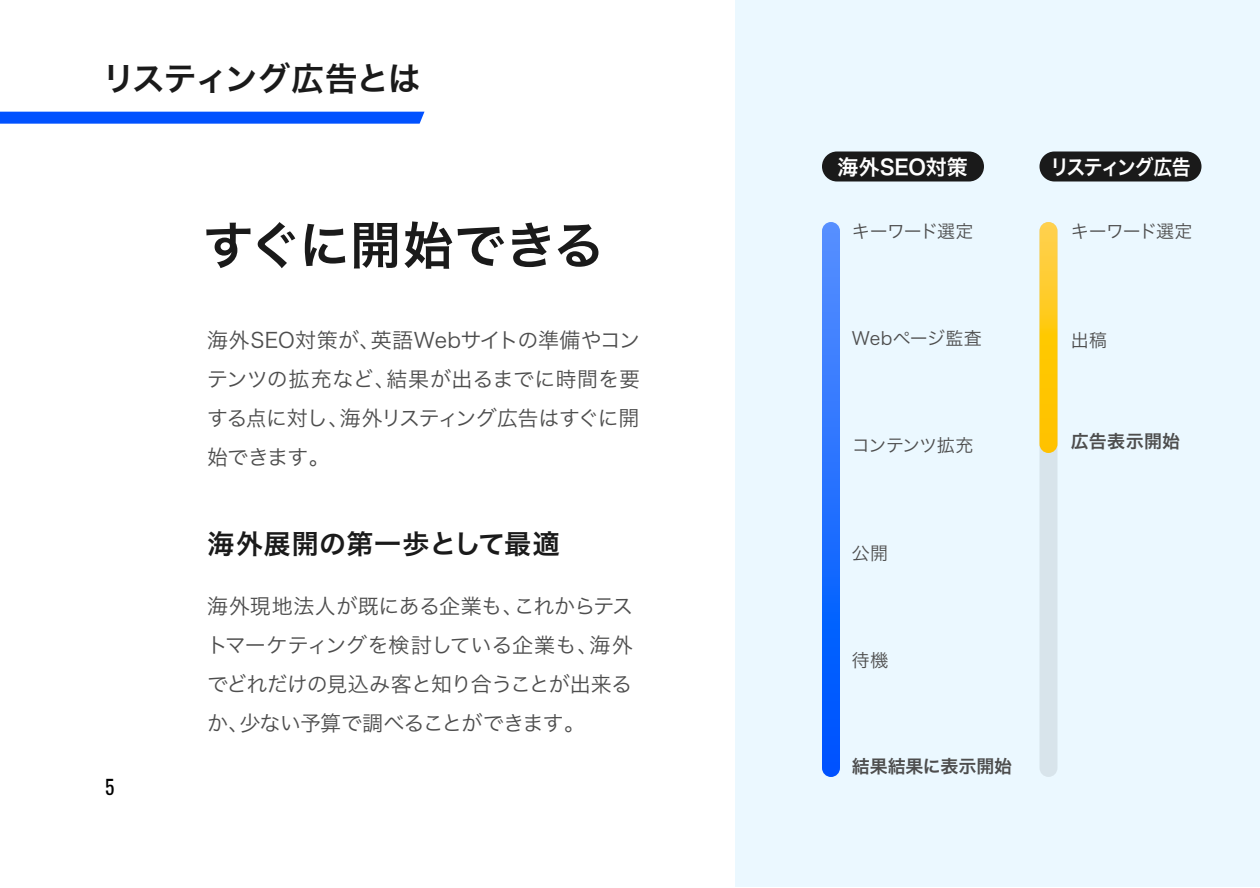
<style>
.page{position:relative;width:1260px;height:888px;background:#fff}
.page>*{position:absolute;margin:0;border:0;box-sizing:border-box;transform-origin:0 0}
.t1{font:51px "Hiragino Sans W6";color:#1a1a1a}
.t2{font:33px "Hiragino Sans W6";letter-spacing:-.04em;color:#1a1a1a}
.t3{font:27px "Hiragino Sans W6";letter-spacing:.025em;color:#1a1a1a}
.t4{font:21px/39px "Hiragino Sans W3";letter-spacing:-.03em;color:#4d4d4d;text-align:justify}
.t5{font:21px "Hiragino Sans W6";letter-spacing:-.075em;color:#fff;scale:.9 1}
.t6{font:21px "Hiragino Sans W6";color:#fff}
.t7{font:19.5px "Oswald";color:#000}
.t8{font:18px "Hiragino Sans W6";letter-spacing:-.005em;color:#4d4d4d}
.t9{font:18px "Hiragino Sans W3";letter-spacing:-.045em;color:#4d4d4d}
.t10{font:18px "Hiragino Sans W3";letter-spacing:.02em;color:#4d4d4d}
.t11{font:18px "Hiragino Sans W3";letter-spacing:-.04em;color:#4d4d4d}
.t12{font:18px "Hiragino Sans W3";letter-spacing:-.02em;color:#4d4d4d}
</style>
<div class="page">
<div style="left:735px;top:0;width:525px;height:886px;background:#ebf8ff"></div>
<svg style="left:0;top:112px;width:424px;height:12px;background:#0856ff"></svg>
<div style="left:822px;top:222px;width:18px;height:555px;background:linear-gradient(to bottom,#5790ff,#0051ff);border-radius:9px"></div>
<div style="left:1040px;top:222px;width:18px;height:555px;background:#d8e4eb;border-radius:9px"></div>
<svg style="left:1040px;top:222px;width:18px;height:231px;background:#feca1d"></svg>
<div style="left:1040px;top:152px;width:162px;height:30px;background:#1a1a1a;border-radius:15px"></div>
<div style="left:822px;top:152px;width:162px;height:30px;background:#1a1a1a;border-radius:15px"></div>
<h2 class="t2" style="left:102px;top:49px;width:320px">リスティング広告とは</h2>
<h1 class="t1" style="left:203px;top:199px;width:403px">すぐに開始できる</h1>
<p class="t4" style="left:207px;top:320px;width:435px">海外SEO対策が、英語Webサイトの準備やコンテンツの拡充など、結果が出るまでに時間を要する点に対し、海外リスティング広告はすぐに開始できます。</p>
<p class="t3" style="left:207px;top:519px;width:354px">海外展開の第一歩として最適</p>
<p class="t7" style="left:105px;top:770px;width:11px">5</p>
<p class="t4" style="left:207px;top:585px;width:428px">海外現地法人が既にある企業も、これからテストマーケティングを検討している企業も、海外でどれだけの見込み客と知り合うことが出来るか、少ない予算で調べることができます。</p>
<p class="t6" style="left:837px;top:148px;width:132px">海外SEO対策</p>
<p class="t5" style="left:1050px;top:148px;width:157px">リスティング広告</p>
<p class="t9" style="left:852px;top:215px;width:123px">キーワード選定</p>
<p class="t9" style="left:1071px;top:215px;width:123px">キーワード選定</p>
<p class="t10" style="left:852px;top:322px;width:131px">Webページ監査</p>
<p class="t11" style="left:852px;top:430px;width:123px">コンテンツ拡充</p>
<p class="t12" style="left:852px;top:537px;width:38px">公開</p>
<p class="t12" style="left:852px;top:644px;width:38px">待機</p>
<p class="t8" style="left:852px;top:750px;width:162px">結果結果に表示開始</p>
<p class="t12" style="left:1071px;top:325px;width:38px">出稿</p>
<p class="t8" style="left:1071px;top:425px;width:111px">広告表示開始</p>
</div>
